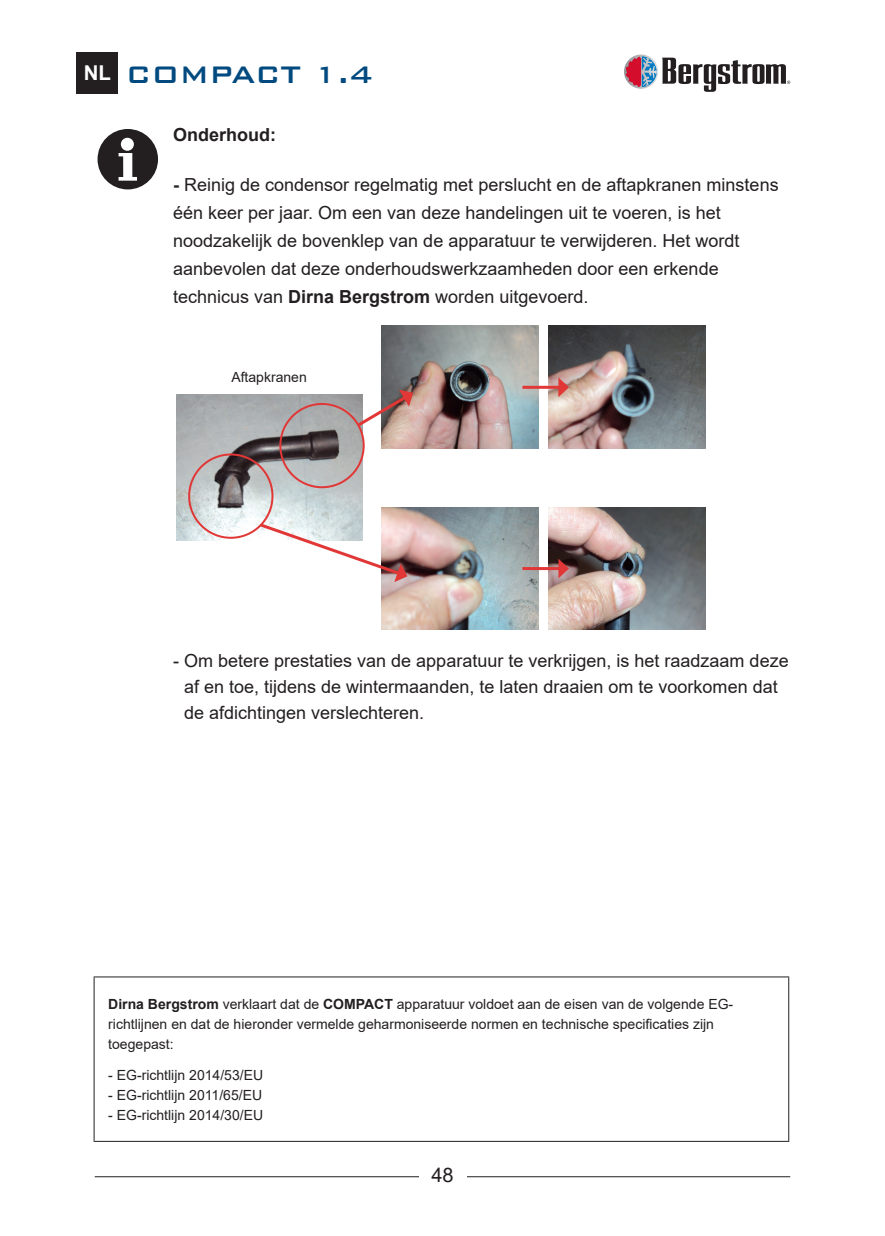
<style>
.page{position:relative;width:885px;height:1236px;background:#fff}
.page>*{position:absolute;margin:0;border:0;box-sizing:border-box;transform-origin:0 0}
.t1{font:500 32px "Bank Gothic BT";color:#004a7f}
.t2{font:20px "Arial";color:#231f20}
.t3{font:18px/28px "Arial";color:#231f20}
.t4{font:700 18px "Arial";color:#231f20}
.t5{font:14px/20px "Arial";color:#231f20}
.s1{font-family:"Arial";font-weight:700;font-size:20.4px;color:#fff}
.s2{font-weight:700}
</style>
<div class="page">
<div style="left:76px;top:52px;width:42px;height:41px;background:#231f20"></div>
<hr style="left:95px;top:1176px;width:695px;height:1px;background:#231f20">
<div style="left:419px;top:1168px;width:47px;height:29px;background:#fff"></div>
<svg style="left:624px;top:55px;width:34px;height:34px"></svg>
<svg style="left:625px;top:56px;width:165px;height:36px"></svg>
<div style="left:97px;top:129px;width:61px;height:60px;background:#231f20;border-radius:50%"></div>
<div style="left:121px;top:138px;width:13px;height:13px;background:#fff;border-radius:50%"></div>
<svg style="left:118px;top:153px;width:19px;height:28px"></svg>
<img style="left:176px;top:394px;width:187px;height:146px">
<img style="left:382px;top:326px;width:156px;height:123px">
<img style="left:382px;top:507px;width:156px;height:123px">
<img style="left:548px;top:326px;width:157px;height:123px">
<img style="left:548px;top:507px;width:157px;height:123px">
<div style="left:279px;top:403px;width:85px;height:85px;border:2px solid #e13736;border-radius:50%"></div>
<div style="left:188px;top:453px;width:85px;height:86px;border:2px solid #e13736;border-radius:50%"></div>
<svg style="left:355px;top:390px;width:58px;height:39px"></svg>
<svg style="left:257px;top:521px;width:150px;height:61px"></svg>
<hr style="left:522px;top:386px;width:38px;height:3px;background:#e13736">
<svg style="left:558px;top:377px;width:11px;height:20px"></svg>
<hr style="left:522px;top:567px;width:38px;height:3px;background:#e13736">
<svg style="left:558px;top:559px;width:11px;height:19px"></svg>
<hr style="left:94px;top:976px;width:695px;height:1px;background:#231f20">
<hr style="left:94px;top:977px;width:1px;height:164px;background:#231f20">
<hr style="left:788px;top:977px;width:1px;height:164px;background:#231f20">
<hr style="left:94px;top:1141px;width:695px;height:1px;background:#231f20">
<h1 class="t1" style="left:84px;top:57px;width:291px"><span class="s1">NL</span> COMPACT 1.4</h1>
<p class="t4" style="left:173px;top:122px;width:104px">Onderhoud:</p>
<p class="t3" style="left:173px;top:171px;width:607px"><span class="s2">-</span> Reinig de condensor regelmatig met perslucht en de aftapkranen minstens één keer per jaar. Om een van deze handelingen uit te voeren, is het noodzakelijk de bovenklep van de apparatuur te verwijderen. Het wordt aanbevolen dat deze onderhoudswerkzaamheden door een erkende technicus van <span class="s2">Dirna Bergstrom</span> worden uitgevoerd.</p>
<p class="t5" style="left:231px;top:367px;width:77px">Aftapkranen</p>
<p class="t3" style="left:184px;top:648px;width:606px;line-height:26px;text-indent:-11px">- Om betere prestaties van de apparatuur te verkrijgen, is het raadzaam deze af en toe, tijdens de wintermaanden, te laten draaien om te voorkomen dat de afdichtingen verslechteren.</p>
<p class="t5" style="left:108px;top:994px;width:626px"><span class="s2">Dirna Bergstrom</span> verklaart dat de <span class="s2">COMPACT</span> apparatuur voldoet aan de eisen van de volgende EG&shy;richtlijnen en dat de hieronder vermelde geharmoniseerde normen en technische specificaties zijn toegepast:</p>
<p class="t5" style="left:108px;top:1065px;width:156px">- EG-richtlijn 2014/53/EU</p>
<p class="t5" style="left:108px;top:1085px;width:155px">- EG-richtlijn 2011/65/EU</p>
<p class="t5" style="left:108px;top:1105px;width:156px">- EG-richtlijn 2014/30/EU</p>
<p class="t2" style="left:431px;top:1161px;width:24px">48</p>
</div>
